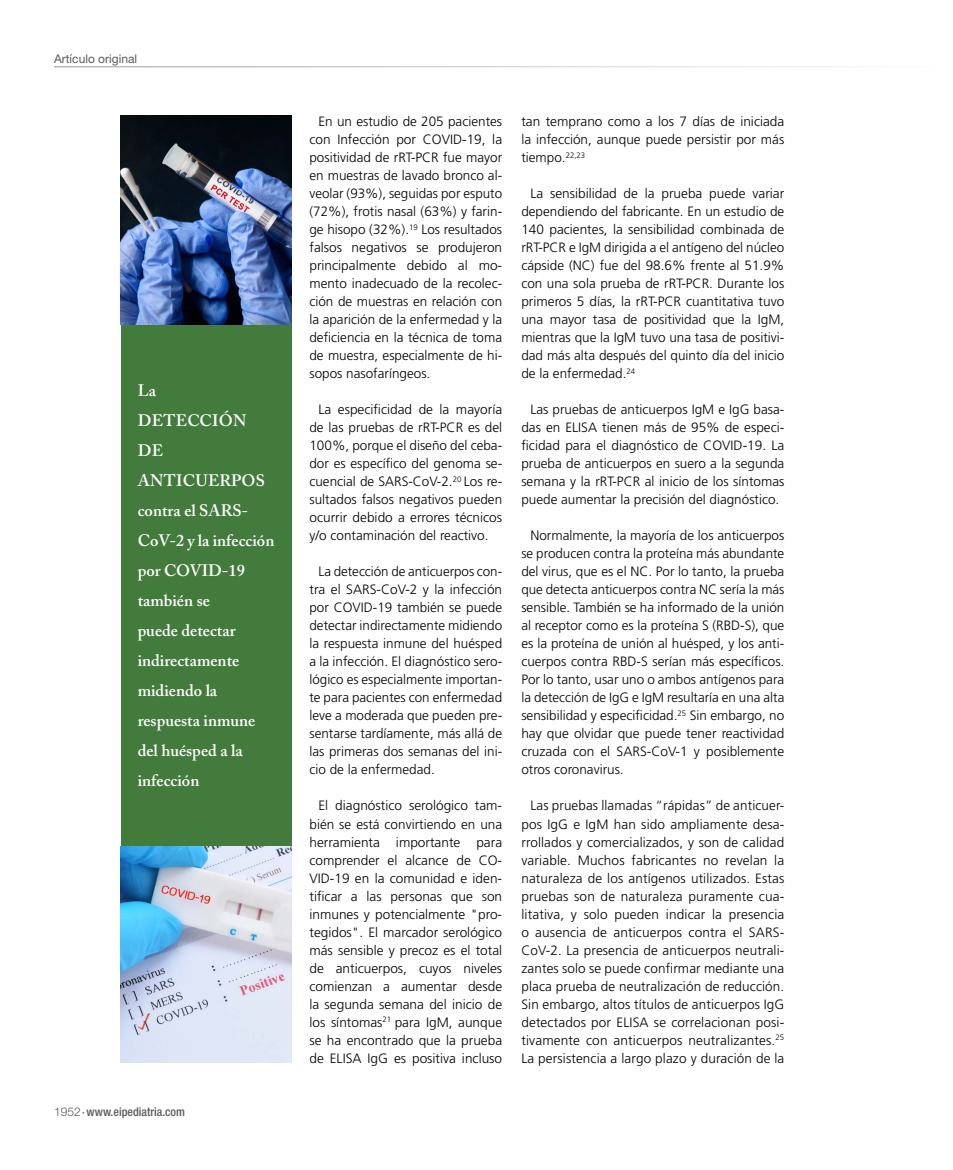
<style>
.page{position:relative;width:953px;height:1170px;background:#fff}
.page>*{position:absolute;margin:0;border:0;box-sizing:border-box;transform-origin:0 0}
.t1{font:600 16.5px/30px "Adobe Caslon Pro";color:#fff}
.t2{font:300 13.5px/18px "Frutiger LT Std";color:#000;text-align:justify}
.t3{font:500 condensed 12px "Helvetica Neue LT Std";color:#58595b}
.t4{font:12px "Helvetica Neue LT Std";color:#58595b}
.s1{font-weight:300;font-stretch:normal}
.s2{font-family:"Minion Pro";font-weight:400;font-stretch:normal}
</style>
<div class="page">
<hr style="left:54px;top:66px;width:898px;height:1px;background:#939598">
<div style="left:121px;top:324px;width:170px;height:522px;background:#427b3b"></div>
<img style="left:121px;top:116px;width:170px;height:208px">
<img style="left:121px;top:846px;width:170px;height:216px">
<p class="t4" style="left:54px;top:51px;width:85px">Artículo original</p>
<p class="t1" style="left:138px;top:375px;width:138px">La<br>DETECCIÓN<br>DE<br>ANTICUERPOS contra el SARS-<br>CoV-2 y la infección por COVID-19 también se<br>puede detectar indirectamente midiendo la respuesta inmune del huésped a la infección</p>
<p class="t3" style="left:54px;top:1104px;width:132px"><span class="s1">1952</span><span class="s2">·</span> www.eipediatria.com</p>
<p class="t2" style="left:309px;top:113px;width:194px;text-indent:9px">En un estudio de 205 pacientes con Infección por COVID-19, la positividad de rRT-PCR fue mayor en muestras de lavado bronco al&shy;veolar (93%), seguidas por esputo (72%), frotis nasal (63%) y farin&shy;ge hisopo (32%).<sup>19</sup> Los resultados falsos negativos se produjeron principalmente debido al mo&shy;mento inadecuado de la recolec&shy;ción de muestras en relación con la aparición de la enfermedad y la deficiencia en la técnica de toma de muestra, especialmente de hi&shy;sopos nasofaríngeos.</p>
<p class="t2" style="left:309px;top:401px;width:194px;text-indent:9px">La especificidad de la mayoría de las pruebas de rRT-PCR es del 100%, porque el diseño del ceba&shy;dor es específico del genoma se&shy;cuencial de SARS-CoV-2.<sup>20</sup> Los re&shy;sultados falsos negativos pueden ocurrir debido a errores técnicos y/o contaminación del reactivo.</p>
<p class="t2" style="left:309px;top:563px;width:194px;text-indent:9px">La detección de anticuerpos con&shy;tra el SARS-CoV-2 y la infección por COVID-19 también se puede detectar indirectamente midiendo la respuesta inmune del huésped a la infección. El diagnóstico sero&shy;lógico es especialmente importan&shy;te para pacientes con enfermedad leve a moderada que pueden pre&shy;sentarse tardíamente, más allá de las primeras dos semanas del ini&shy;cio de la enfermedad.</p>
<p class="t2" style="left:309px;top:797px;width:194px;text-indent:9px">El diagnóstico serológico tam&shy;bién se está convirtiendo en una herramienta importante para comprender el alcance de CO-VID-19 en la comunidad e iden&shy;tificar a las personas que son inmunes y potencialmente "pro&shy;tegidos". El marcador serológico más sensible y precoz es el total de anticuerpos, cuyos niveles comienzan a aumentar desde la segunda semana del inicio de los síntomas<sup>21</sup> para IgM, aunque se ha encontrado que la prueba de ELISA IgG es positiva incluso</p>
<p class="t2" style="left:521px;top:113px;width:264px">tan temprano como a los 7 días de iniciada la infección, aunque puede persistir por más tiempo.<sup>22,23</sup></p>
<p class="t2" style="left:521px;top:185px;width:264px;text-indent:9px">La sensibilidad de la prueba puede variar dependiendo del fabricante. En un estudio de 140 pacientes, la sensibilidad combinada de rRT-PCR e IgM dirigida a el antígeno del núcleo cápside (NC) fue del 98.6% frente al 51.9% con una sola prueba de rRT-PCR. Durante los primeros 5 días, la rRT-PCR cuantitativa tuvo una mayor tasa de positividad que la IgM, mientras que la IgM tuvo una tasa de positivi&shy;dad más alta después del quinto día del inicio de la enfermedad.<sup>24</sup></p>
<p class="t2" style="left:521px;top:401px;width:264px;text-indent:9px">Las pruebas de anticuerpos IgM e IgG basa&shy;das en ELISA tienen más de 95% de especi&shy;ficidad para el diagnóstico de COVID-19. La prueba de anticuerpos en suero a la segunda semana y la rRT-PCR al inicio de los síntomas puede aumentar la precisión del diagnóstico.</p>
<p class="t2" style="left:521px;top:527px;width:264px;text-indent:9px">Normalmente, la mayoría de los anticuerpos se producen contra la proteína más abundante del virus, que es el NC. Por lo tanto, la prueba que detecta anticuerpos contra NC sería la más sensible. También se ha informado de la unión al receptor como es la proteína S (RBD-S), que es la proteína de unión al huésped, y los anti&shy;cuerpos contra RBD-S serían más específicos.<br>Por lo tanto, usar uno o ambos antígenos para la detección de IgG e IgM resultaría en una alta sensibilidad y especificidad.<sup>25</sup> Sin embargo, no hay que olvidar que puede tener reactividad cruzada con el SARS-CoV-1 y posiblemente otros coronavirus.</p>
<p class="t2" style="left:521px;top:797px;width:264px;text-indent:9px">Las pruebas llamadas “rápidas” de anticuer&shy;pos IgG e IgM han sido ampliamente desa&shy;rrollados y comercializados, y son de calidad variable. Muchos fabricantes no revelan la naturaleza de los antígenos utilizados. Estas pruebas son de naturaleza puramente cua&shy;litativa, y solo pueden indicar la presencia o ausencia de anticuerpos contra el SARS-CoV-2. La presencia de anticuerpos neutrali&shy;zantes solo se puede confirmar mediante una placa prueba de neutralización de reducción.<br>Sin embargo, altos títulos de anticuerpos IgG detectados por ELISA se correlacionan posi&shy;tivamente con anticuerpos neutralizantes.<sup>25<br></sup>La persistencia a largo plazo y duración de la</p>
</div>
